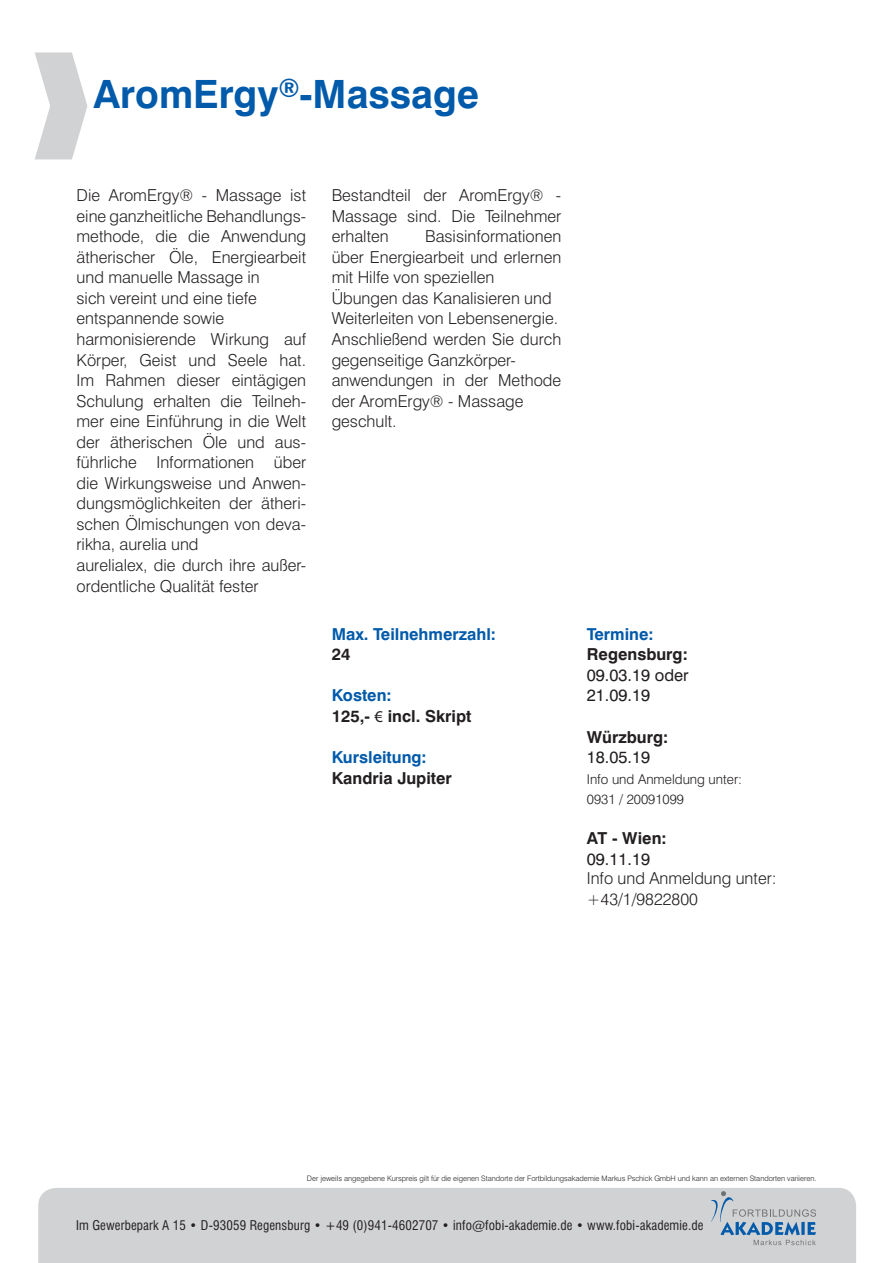
<style>
.page{position:relative;width:893px;height:1263px;background:#fff}
.page>*{position:absolute;margin:0;border:0;box-sizing:border-box;transform-origin:0 0}
.t1{font:700 39px "Swiss 721 BT";color:#015aaa}
.t2{font:300 16.5px/20.5px "Swiss 721 BT";color:#231f20;text-align:justify}
.t3{font:700 16.5px/20.5px "Swiss 721 BT";color:#231f20}
.t4{font:16.5px "Swiss 721 BT";color:#231f20}
.t5{font:700 16.5px "Swiss 721 BT";color:#015aaa}
.t6{font:300 13.5px/20.5px "Swiss 721 BT";color:#231f20}
.t7{font:condensed 13.05px "Swiss 721 BT";letter-spacing:.01em;color:#231f20}
.t8{font:300 7.5px "Swiss 721 BT";color:#231f20}
.s1{color:#015aaa}
.s2{font-family:"Myriad Pro";font-weight:400}
</style>
<div class="page">
<div style="left:38px;top:1188px;width:818px;height:75px;background:#d1d2d4"></div>
<svg style="left:711px;top:1191px;width:105px;height:54px;background:#b2bec9"></svg>
<p class="t1" style="left:94px;top:70px;width:387px">AromErgy<sup>®</sup>-Massage</p>
<p class="t2" style="left:77px;top:185px;width:231px">Die AromErgy® - Massage ist eine ganzheitliche Behandlungs&shy;methode, die die Anwendung ätherischer Öle, Energiearbeit und manuelle Massage in</p>
<p class="t2" style="left:77px;top:288px;width:182px">sich vereint und eine tiefe</p>
<p class="t2" style="left:77px;top:308px;width:149px">entspannende sowie</p>
<p class="t2" style="left:77px;top:329px;width:231px">harmonisierende Wirkung auf Körper, Geist und Seele hat.<br>Im Rahmen dieser eintägigen Schulung erhalten die Teilneh&shy;mer eine Einführung in die Welt der ätherischen Öle und aus&shy;führliche Informationen über die Wirkungsweise und Anwen&shy;dungsmöglichkeiten der ätheri&shy;schen Ölmischungen von deva&shy;rikha, aurelia und</p>
<p class="t2" style="left:77px;top:555px;width:231px">aurelialex, die durch ihre außer&shy;ordentliche Qualität fester</p>
<p class="t2" style="left:332px;top:185px;width:231px">Bestandteil der AromErgy® - Massage sind. Die Teilnehmer erhalten</p>
<p class="t2" style="left:332px;top:226px;width:231px;text-indent:93px">Basisinformationen über Energiearbeit und erlernen mit Hilfe von speziellen</p>
<p class="t2" style="left:332px;top:288px;width:222px">Übungen das Kanalisieren und</p>
<p class="t2" style="left:332px;top:308px;width:228px">Weiterleiten von Lebensenergie.</p>
<p class="t2" style="left:332px;top:329px;width:231px">Anschließend werden Sie durch gegenseitige Ganzkörper-</p>
<p class="t2" style="left:332px;top:370px;width:231px">anwendungen in der Methode der AromErgy® - Massage</p>
<p class="t2" style="left:332px;top:411px;width:67px">geschult.</p>
<p class="t5" style="left:332px;top:624px;width:166px">Max. Teilnehmerzahl:</p>
<p class="t3" style="left:332px;top:644px;width:20px">24</p>
<p class="t3" style="left:332px;top:685px;width:141px"><span class="s1">Kosten:<br></span>125,- <span class="s2">€</span> incl. Skript</p>
<p class="t3" style="left:332px;top:747px;width:122px"><span class="s1">Kursleitung:<br></span>Kandria Jupiter</p>
<p class="t5" style="left:587px;top:624px;width:68px">Termine:</p>
<p class="t3" style="left:587px;top:644px;width:102px">Regensburg:</p>
<p class="t4" style="left:587px;top:665px;width:103px">09.03.19 oder</p>
<p class="t4" style="left:587px;top:685px;width:65px">21.09.19</p>
<p class="t3" style="left:587px;top:726px;width:83px">Würzburg:</p>
<p class="t4" style="left:587px;top:747px;width:65px">18.05.19</p>
<p class="t6" style="left:587px;top:768px;width:157px">Info und Anmeldung unter:<br>0931 / 20091099</p>
<p class="t3" style="left:587px;top:828px;width:81px">AT - Wien:</p>
<p class="t4" style="left:587px;top:849px;width:65px">09.11.19</p>
<p class="t2" style="left:587px;top:868px;width:191px">Info und Anmeldung unter:</p>
<p class="t2" style="left:587px;top:888px;width:113px">+43/1/9822800</p>
<p class="t8" style="left:307px;top:1173px;width:511px">Der jeweils angegebene Kurspreis gilt für die eigenen Standorte der Fortbildungsakademie Markus Pschick GmbH und kann an externen Standorten variieren.</p>
<p class="t7" style="left:76px;top:1217px;width:629px">Im Gewerbepark A 15 • D-93059 Regensburg • +49 (0)941-4602707 • info@fobi-akademie.de • www.fobi-akademie.de</p>
</div>
